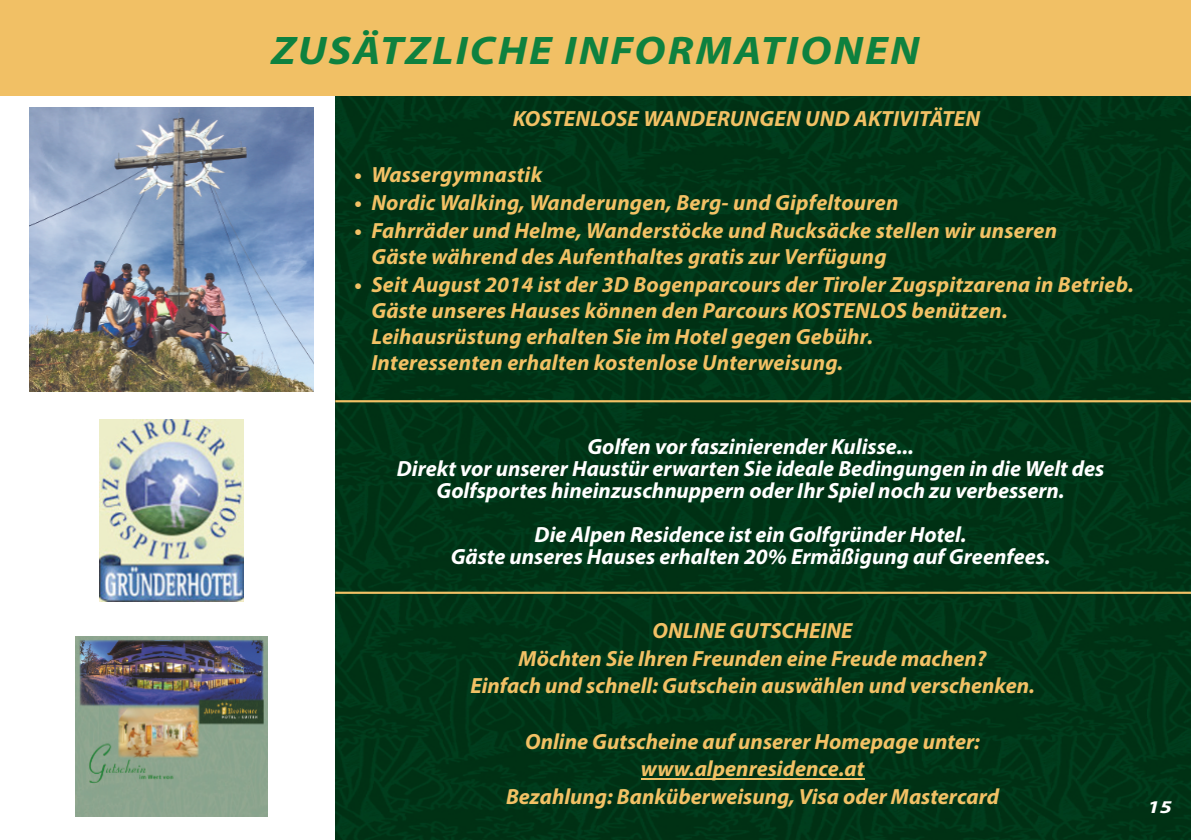
<style>
.page{position:relative;width:1191px;height:840px;background:#fff}
.page>*{position:absolute;margin:0;border:0;box-sizing:border-box;transform-origin:0 0}
.t1{font:italic 700 40px "Myriad Pro";letter-spacing:.05em;color:#0e813f;scale:1.1 1}
.t2{font:italic 700 22px/27.6px "Myriad Pro";letter-spacing:.01em;color:#f2c165;text-align:center}
.t3{font:italic 700 22px/22px "Myriad Pro";color:#fff;text-align:center}
.t4{font:italic 700 18px "Myriad Pro";color:#fff;scale:1.25 1}
</style>
<div class="page">
<img style="left:335px;top:95px;width:856px;height:744px">
<div style="left:0;top:0;width:1191px;height:95px;background:#f1c065"></div>
<hr style="left:641px;top:777px;width:223px;height:1px;background:#f1c065">
<img style="left:76px;top:636px;width:192px;height:179px">
<img style="left:100px;top:420px;width:144px;height:181px">
<img style="left:30px;top:107px;width:284px;height:284px">
<hr style="left:335px;top:591px;width:856px;height:2px;background:#f2c165">
<hr style="left:335px;top:400px;width:856px;height:2px;background:#f2c165">
<h1 class="t1" style="left:271px;top:34px;width:591px">ZUSÄTZLICHE INFORMATIONEN</h1>
<p class="t2" style="left:513px;top:107px;width:469px">KOSTENLOSE WANDERUNGEN UND AKTIVITÄTEN</p>
<p class="t2" style="left:354px;top:163px;width:189px">• Wassergymnastik</p>
<p class="t2" style="left:354px;top:191px;width:545px">• Nordic Walking, Wanderungen, Berg- und Gipfeltouren</p>
<p class="t2" style="left:371px;top:219px;width:687px;line-height:26px;text-align:left;text-indent:-17px">• Fahrräder und Helme, Wanderstöcke und Rucksäcke stellen wir unseren<br>Gäste während des Aufenthaltes gratis zur Verfügung</p>
<p class="t2" style="left:371px;top:273px;width:764px;line-height:26px;text-align:left;text-indent:-17px">• Seit August 2014 ist der 3D Bogenparcours der Tiroler Zugspitzarena in Betrieb.<br>Gäste unseres Hauses können den Parcours KOSTENLOS benützen.<br>Leihausrüstung erhalten Sie im Hotel gegen Gebühr.<br>Interessenten erhalten kostenlose Unterweisung.</p>
<p class="t3" style="left:397px;top:437px;width:709px">Golfen vor faszinierender Kulisse...<br>Direkt vor unserer Haustür erwarten Sie ideale Bedingungen in die Welt des<br>Golfsportes hineinzuschnuppern oder Ihr Spiel noch zu verbessern.</p>
<p class="t3" style="left:451px;top:525px;width:601px">Die Alpen Residence ist ein Golfgründer Hotel.<br>Gäste unseres Hauses erhalten 20% Ermäßigung auf Greenfees.</p>
<p class="t2" style="left:470px;top:618px;width:566px">ONLINE GUTSCHEINE<br>Möchten Sie Ihren Freunden eine Freude machen?<br>Einfach und schnell: Gutschein auswählen und verschenken.</p>
<p class="t2" style="left:506px;top:729px;width:494px">Online Gutscheine auf unserer Homepage unter: www.alpenresidence.at<br>Bezahlung: Banküberweisung, Visa oder Mastercard</p>
<p class="t4" style="left:1147px;top:799px;width:21px">15</p>
</div>
